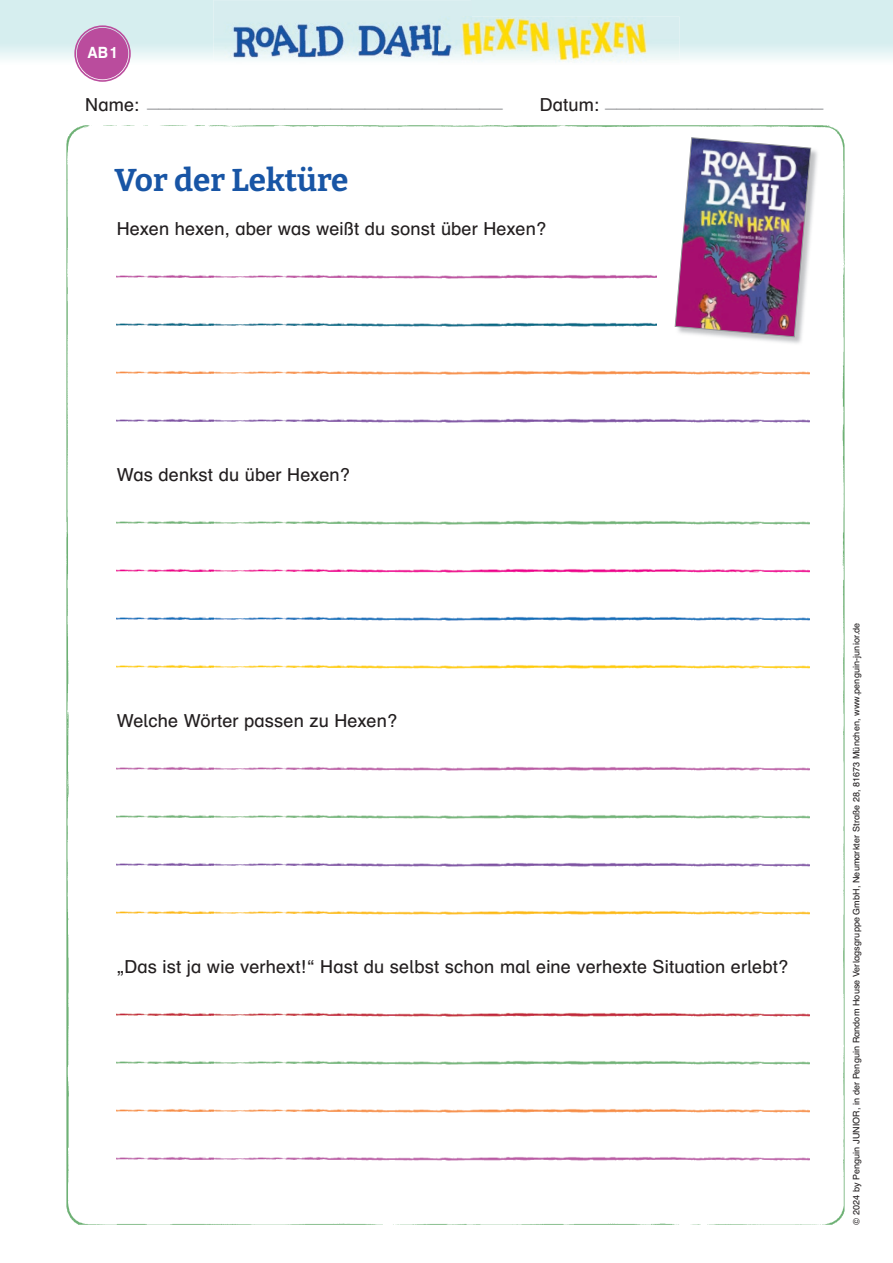
<style>
.page{position:relative;width:893px;height:1263px;background:#fff}
.page>*{position:absolute;margin:0;border:0;box-sizing:border-box;transform-origin:0 0}
.t1{font:700 31.5px "Bitter";color:#1855a5}
.t2{font:21px "Schulbuch Nord Pro";color:#939598}
.t3{font:18px "Schulbuch Nord Pro";letter-spacing:.01em;color:#231f20}
.t4{font:700 15.45px "Schulbuch Nord Pro";color:#fff;scale:.93 1}
.t5{font:9px "Schulbuch Nord Pro";letter-spacing:.01em;color:#231f20}
</style>
<div class="page">
<img style="left:66px;top:125px;width:779px;height:1100px">
<svg style="left:0;top:0;width:893px;height:69px"></svg>
<div style="left:77px;top:28px;width:51px;height:51px;background:#ba4c9d;border-radius:50%"></div>
<div style="left:74px;top:25px;width:57px;height:57px;border:2px solid #ba4c9d;border-radius:50%"></div>
<div style="left:78px;top:29px;width:50px;height:50px;border:2px solid #ba4c9d;border-radius:50%"></div>
<img style="left:117px;top:269px;width:539px;height:13px">
<img style="left:117px;top:317px;width:539px;height:13px">
<img style="left:117px;top:365px;width:692px;height:13px">
<img style="left:117px;top:413px;width:692px;height:13px">
<img style="left:117px;top:515px;width:692px;height:13px">
<img style="left:117px;top:563px;width:692px;height:13px">
<img style="left:117px;top:611px;width:692px;height:13px">
<img style="left:117px;top:659px;width:692px;height:13px">
<img style="left:117px;top:761px;width:692px;height:13px">
<img style="left:117px;top:809px;width:692px;height:13px">
<img style="left:117px;top:857px;width:692px;height:13px">
<img style="left:117px;top:905px;width:692px;height:13px">
<img style="left:117px;top:1007px;width:692px;height:13px">
<img style="left:117px;top:1055px;width:692px;height:13px">
<img style="left:117px;top:1103px;width:692px;height:13px">
<img style="left:117px;top:1151px;width:692px;height:13px">
<img style="left:213px;top:0;width:258px;height:64px">
<img style="left:439px;top:17px;width:240px;height:52px">
<img style="left:439px;top:17px;width:32px;height:47px">
<img style="left:675px;top:138px;width:144px;height:208px">
<img style="left:674px;top:137px;width:137px;height:201px">
<p class="t4" style="left:87px;top:41px;width:34px">AB 1</p>
<p class="t2" style="left:85px;top:85px;width:419px"><sub>Name:</sub> _______________________________</p>
<p class="t2" style="left:540px;top:85px;width:285px"><sub>Datum:</sub> __________________</p>
<h1 class="t1" style="left:115px;top:154px;width:236px">Vor der Lektüre</h1>
<p class="t3" style="left:117px;top:216px;width:432px">Hexen hexen, aber was weißt du sonst über Hexen?</p>
<p class="t3" style="left:117px;top:462px;width:236px">Was denkst du über Hexen?</p>
<p class="t3" style="left:117px;top:708px;width:283px">Welche Wörter passen zu Hexen?</p>
<p class="t3" style="left:117px;top:954px;width:674px">„Das ist ja wie verhext!“ Hast du selbst schon mal eine verhexte Situation erlebt?</p>
<p class="t5" style="left:850px;top:1224px;width:603px;rotate:-90deg">© 2024 by Penguin JUNIOR, in der Penguin Random House Verlagsgruppe GmbH, Neumarkter Straße 28, 81673 München, www.penguin-junior.de</p>
</div>
